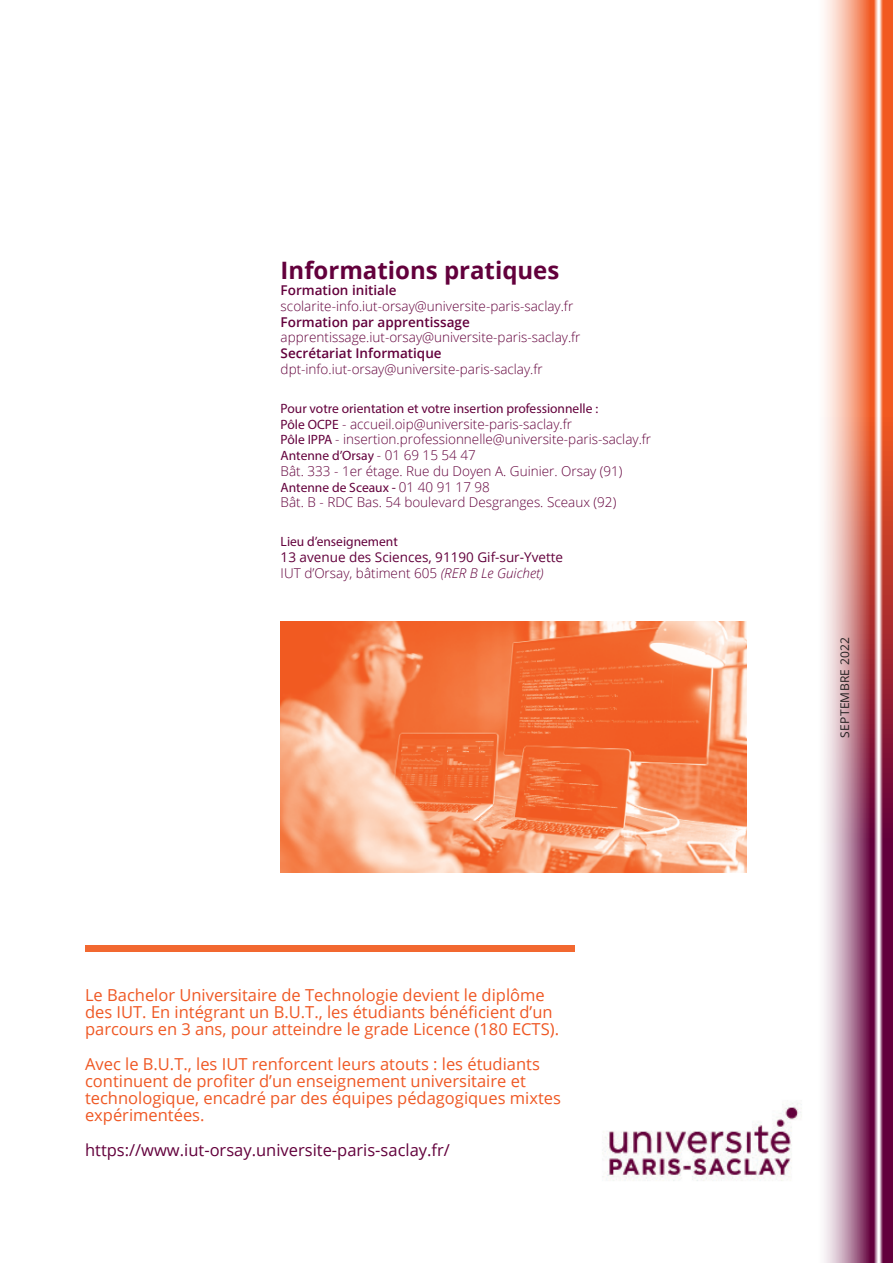
<style>
.page{position:relative;width:893px;height:1263px;background:#fff}
.page>*{position:absolute;margin:0;border:0;box-sizing:border-box;transform-origin:0 0}
.infos_inter{font:700 24px "Open Sans";color:#63003c}
.inter2{font:16.5px/17.2px "Open Sans";color:#ef5824}
.inter2-2{font:16.5px "Open Sans";color:#63003c}
.infos_texte{font:300 13.5px "Open Sans";color:#63003c}
.infos_texte-2{font:13.5px "Myriad Pro";color:#63003c}
.infos_texte-3{font:600 13.5px "Open Sans";color:#63003c}
.infos_texte-4{font:13.5px "Open Sans";color:#63003c}
.t1{font:12px "Open Sans";letter-spacing:.025em;color:#231f20}
.s1{font-family:"Myriad Pro";font-weight:400}
.s2{font-family:"Open Sans";font-weight:300}
.s3{font-style:italic}
</style>
<div class="page">
<svg style="left:824px;top:0;width:69px;height:1263px"></svg>
<img style="left:281px;top:621px;width:466px;height:251px">
<div style="left:85px;top:945px;width:489px;height:7px;background:#f26830"></div>
<img style="left:602px;top:1103px;width:200px;height:78px">
<p class="infos_inter" style="left:281px;top:254px;width:280px">Informations pratiques</p>
<p class="infos_texte-3" style="left:281px;top:281px;width:117px">Formation initiale</p>
<p class="infos_texte" style="left:281px;top:297px;width:294px">scolarite-info.iut-orsay@universite-paris-saclay.fr</p>
<p class="infos_texte-3" style="left:281px;top:312px;width:191px">Formation par apprentissage</p>
<p class="infos_texte" style="left:281px;top:328px;width:301px">apprentissage.iut-orsay@universite-paris-saclay.fr</p>
<p class="infos_texte-3" style="left:281px;top:344px;width:163px">Secrétariat Informatique</p>
<p class="infos_texte" style="left:281px;top:360px;width:264px">dpt-info.iut-orsay@universite-paris-saclay.fr</p>
<p class="infos_texte-2" style="left:281px;top:400px;width:319px">Pour votre orientation et votre insertion professionnelle :</p>
<p class="infos_texte" style="left:281px;top:414px;width:293px"><span class="s1">Pôle OCPE</span> - accueil.oip@universite-paris-saclay.fr</p>
<p class="infos_texte" style="left:281px;top:430px;width:372px"><span class="s1">Pôle IPPA</span> - insertion.professionnelle@universite-paris-saclay.fr</p>
<p class="infos_texte-2" style="left:281px;top:447px;width:197px">Antenne d’Orsay <span class="s2">- 01 69 15 54 47</span></p>
<p class="infos_texte" style="left:281px;top:462px;width:343px">Bât. 333 - 1er étage. Rue du Doyen A. Guinier. Orsay (91)</p>
<p class="infos_texte-2" style="left:281px;top:479px;width:211px">Antenne de Sceaux - <span class="s2">01 40 91 17 98</span></p>
<p class="infos_texte" style="left:281px;top:493px;width:337px">Bât. B - RDC Bas. 54 boulevard Desgranges. Sceaux (92)</p>
<p class="infos_texte-2" style="left:281px;top:533px;width:119px">Lieu d’enseignement</p>
<p class="infos_texte-4" style="left:281px;top:548px;width:284px">13 avenue des Sciences, 91190 Gif-sur-Yvette</p>
<p class="infos_texte" style="left:281px;top:564px;width:265px">IUT d’Orsay, bâtiment 605 <span class="s3">(RER B Le Guichet)</span></p>
<p class="inter2" style="left:85px;top:985px;width:476px">Le Bachelor Universitaire de Technologie devient le diplôme des IUT. En intégrant un B.U.T., les étudiants bénéficient d’un parcours en 3 ans, pour atteindre le grade Licence (180 ECTS).</p>
<p class="inter2" style="left:85px;top:1054px;width:456px">Avec le B.U.T., les IUT renforcent leurs atouts : les étudiants</p>
<p class="inter2" style="left:85px;top:1072px;width:477px">continuent de profiter d’un enseignement universitaire et technologique, encadré par des équipes pédagogiques mixtes expérimentées.</p>
<p class="inter2-2" style="left:85px;top:1138px;width:366px">https://www.iut-orsay.universite-paris-saclay.fr/</p>
<p class="t1" style="left:836px;top:738px;width:102px;rotate:-90deg">SEPTEMBRE 2022</p>
</div>
